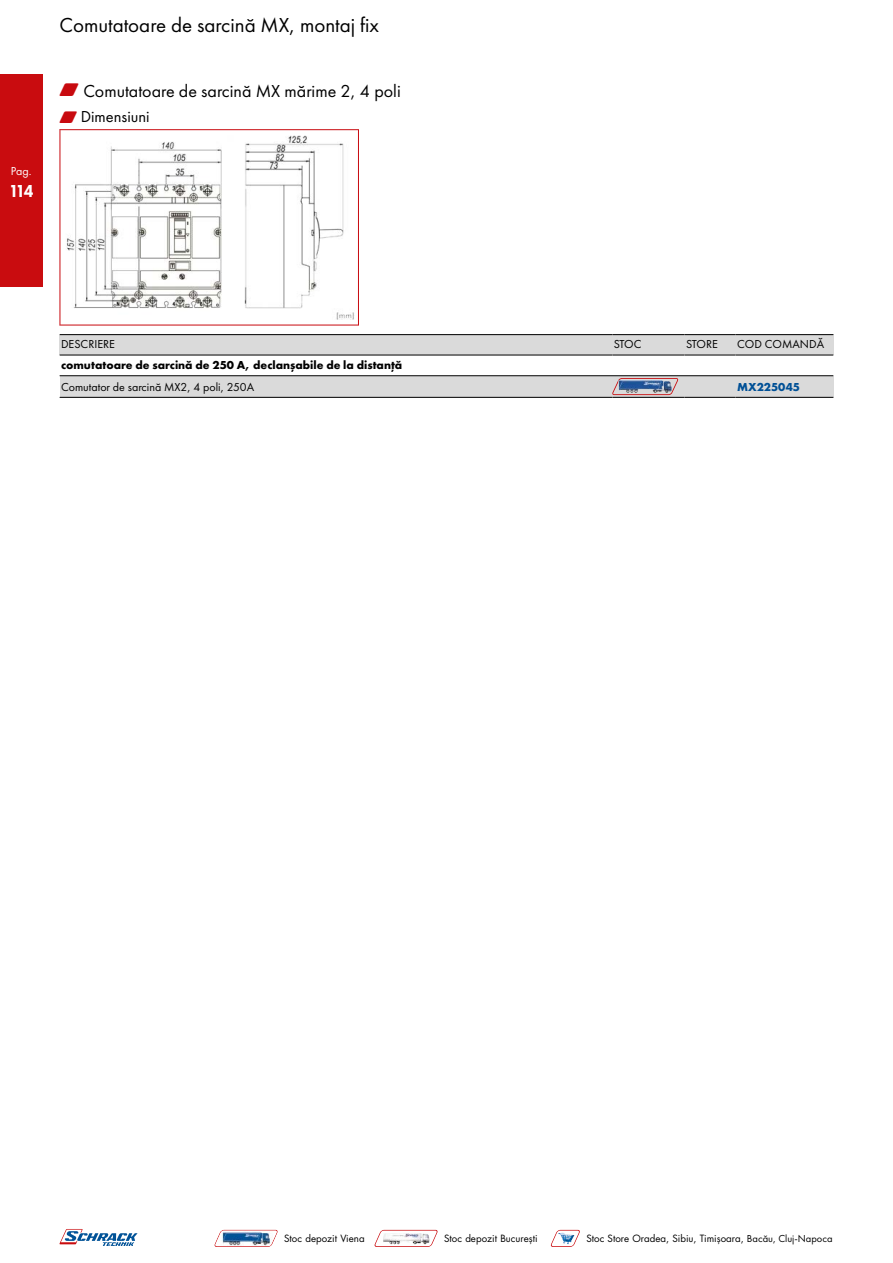
<style>
.page{position:relative;width:893px;height:1263px;background:#fff}
.page>*{position:absolute;margin:0;border:0;box-sizing:border-box;transform-origin:0 0}
.t1{font:21px "Futura PT";color:#000}
.t2{font:18px "Futura PT";color:#000}
.t3{font:800 18px "Futura PT";color:#fff;scale:.9 1}
.t4{font:16.5px "Futura PT";color:#000}
.t5{font:12px "Futura PT";color:#000}
.t6{font:700 12px "Futura PT";color:#000}
.t7{font:700 12px "Futura PT";color:#005096}
.t8{font:12px "Futura PT";color:#fff}
.t9{font:9.75px "Futura CE";color:#000}
.s1{font-family:"Zipf Rautbits";color:#c80a0f}
.s2{font-family:"Futura PT";font-size:10.5px}
</style>
<div class="page">
<svg style="left:214px;top:1229px;width:366px;height:18px"></svg>
<svg style="left:60px;top:1229px;width:77px;height:17px"></svg>
<div style="left:0;top:74px;width:43px;height:213px;background:#c90c0f"></div>
<img style="left:61px;top:130px;width:297px;height:195px">
<hr style="left:60px;top:129px;width:299px;height:1px;background:#c80a0f">
<hr style="left:358px;top:129px;width:1px;height:196px;background:#c80a0f">
<hr style="left:60px;top:325px;width:299px;height:1px;background:#c80a0f">
<hr style="left:60px;top:129px;width:1px;height:196px;background:#c80a0f">
<div style="left:60px;top:376px;width:773px;height:21px;background:#dadada"></div>
<div style="left:60px;top:335px;width:552px;height:20px;background:#dadada"></div>
<div style="left:612px;top:335px;width:73px;height:20px;background:#dadada"></div>
<div style="left:685px;top:335px;width:51px;height:20px;background:#dadada"></div>
<div style="left:736px;top:335px;width:97px;height:20px;background:#dadada"></div>
<svg style="left:612px;top:378px;width:66px;height:17px"></svg>
<img style="left:619px;top:380px;width:52px;height:13px">
<hr style="left:60px;top:334px;width:552px;height:1px;background:#000">
<hr style="left:60px;top:355px;width:552px;height:1px;background:#000">
<hr style="left:612px;top:334px;width:73px;height:1px;background:#000">
<hr style="left:612px;top:355px;width:73px;height:1px;background:#000">
<hr style="left:685px;top:334px;width:51px;height:1px;background:#000">
<hr style="left:685px;top:355px;width:51px;height:1px;background:#000">
<hr style="left:736px;top:334px;width:97px;height:1px;background:#000">
<hr style="left:736px;top:355px;width:97px;height:1px;background:#000">
<hr style="left:60px;top:375px;width:773px;height:1px;background:#000">
<hr style="left:60px;top:397px;width:552px;height:1px;background:#000">
<hr style="left:612px;top:397px;width:73px;height:1px;background:#000">
<hr style="left:685px;top:397px;width:51px;height:1px;background:#000">
<hr style="left:736px;top:397px;width:97px;height:1px;background:#000">
<p class="t8" style="left:11px;top:164px;width:22px">Pag.</p>
<h2 class="t3" style="left:9px;top:179px;width:29px">114</h2>
<h1 class="t1" style="left:60px;top:13px;width:321px">Comutatoare de sarcină MX, montaj fix</h1>
<h2 class="t2" style="left:60px;top:80px;width:343px"><span class="s1">w</span> Comutatoare de sarcină MX mărime 2, 4 poli</h2>
<h3 class="t4" style="left:60px;top:107px;width:92px"><span class="s1">w</span> Dimensiuni</h3>
<p class="t5" style="left:61px;top:337px;width:55px">DESCRIERE</p>
<p class="t5" style="left:614px;top:337px;width:29px">STOC</p>
<p class="t5" style="left:686px;top:337px;width:33px">STORE</p>
<p class="t5" style="left:737px;top:337px;width:88px">COD COMANDĂ</p>
<p class="t6" style="left:61px;top:357px;width:343px">comutatoare de sarcină de 250 A, declanșabile de la distanță</p>
<p class="t5" style="left:61px;top:380px;width:195px">Comutator de sarcină MX2, 4 poli, 250A</p>
<p class="t7" style="left:737px;top:379px;width:65px">MX225045</p>
<p class="t9" style="left:284px;top:1232px;width:82px">Stoc depozit Viena</p>
<p class="t9" style="left:444px;top:1232px;width:95px">Stoc depozit București</p>
<p class="t9" style="left:586px;top:1232px;width:248px">Stoc Store Oradea, Sibiu, Timișoara, <span class="s2">Bacău, Cluj-Napoca</span></p>
</div>
